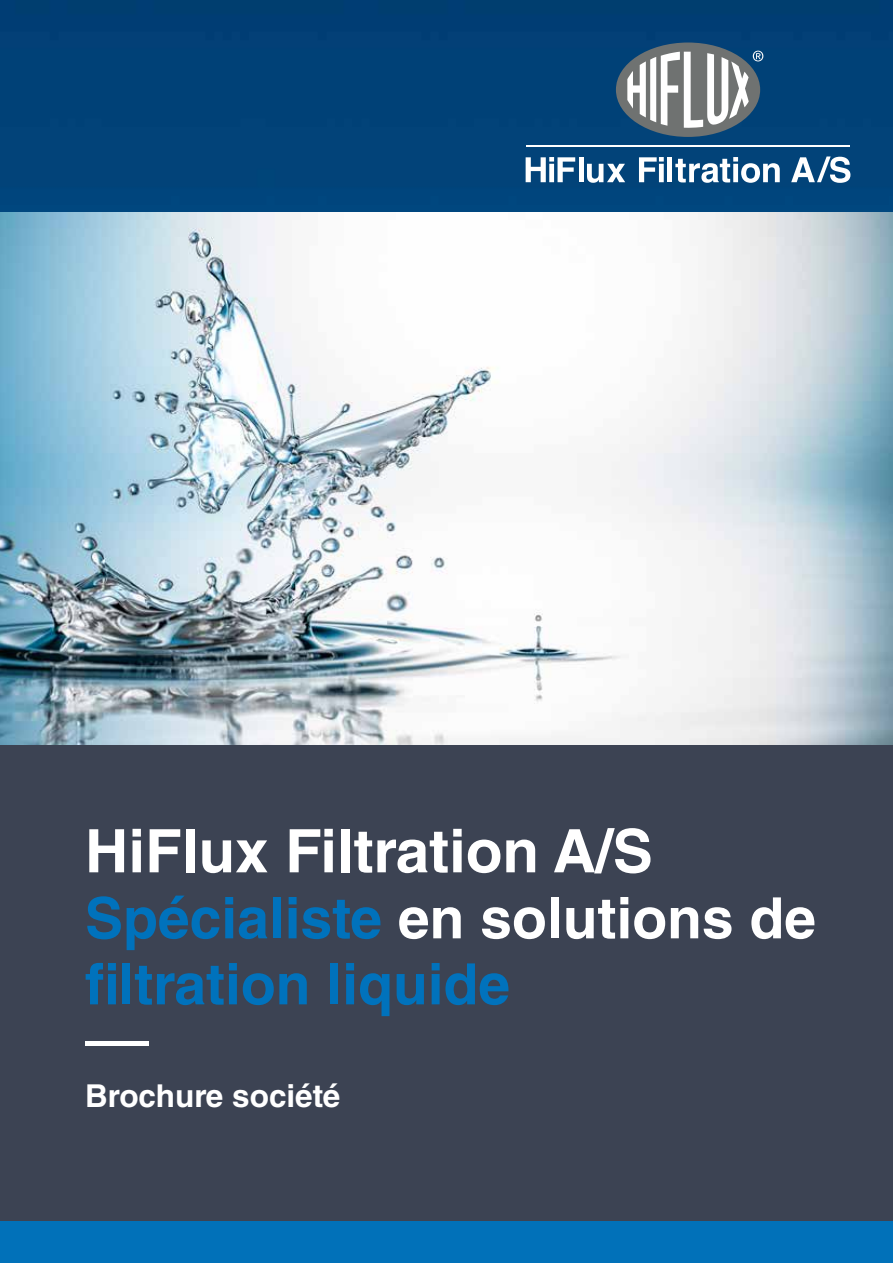
<style>
.page{position:relative;width:893px;height:1263px;background:#fff}
.page>*{position:absolute;margin:0;border:0;box-sizing:border-box;transform-origin:0 0}
.t1{font:700 60px "Helvetica LT Std";color:#fff}
.t2{font:700 57px/66px "Helvetica LT Std";color:#0072bc}
.t3{font:700 31.5px "Helvetica LT Std";color:#fff}
.s1{color:#fff}
</style>
<div class="page">
<img style="left:0;top:0;width:893px;height:1263px">
<div style="left:0;top:744px;width:893px;height:476px;background:#3c4353"></div>
<hr style="left:85px;top:1042px;width:64px;height:4px;background:#fff">
<img style="left:0;top:213px;width:893px;height:531px">
<div style="left:616px;top:43px;width:144px;height:94px;background:#6f7271;border-radius:50%"></div>
<svg style="left:627px;top:51px;width:136px;height:77px"></svg>
<hr style="left:526px;top:146px;width:324px;height:1px;background:#fff">
<svg style="left:526px;top:157px;width:49px;height:25px"></svg>
<hr style="left:579px;top:157px;width:4px;height:25px;background:#fff">
<svg style="left:587px;top:164px;width:38px;height:19px"></svg>
<svg style="left:639px;top:157px;width:25px;height:25px"></svg>
<div style="left:667px;top:157px;width:5px;height:25px;background:#fff"></div>
<svg style="left:675px;top:157px;width:105px;height:26px"></svg>
<svg style="left:791px;top:156px;width:59px;height:27px"></svg>
<p class="t1" style="left:85px;top:814px;width:569px">HiFlux Filtration A/S</p>
<p class="t2" style="left:85px;top:884px;width:732px">Spécialiste <span class="s1">en solutions de </span>filtration liquide</p>
<p class="t3" style="left:85px;top:1077px;width:257px">Brochure société</p>
</div>
